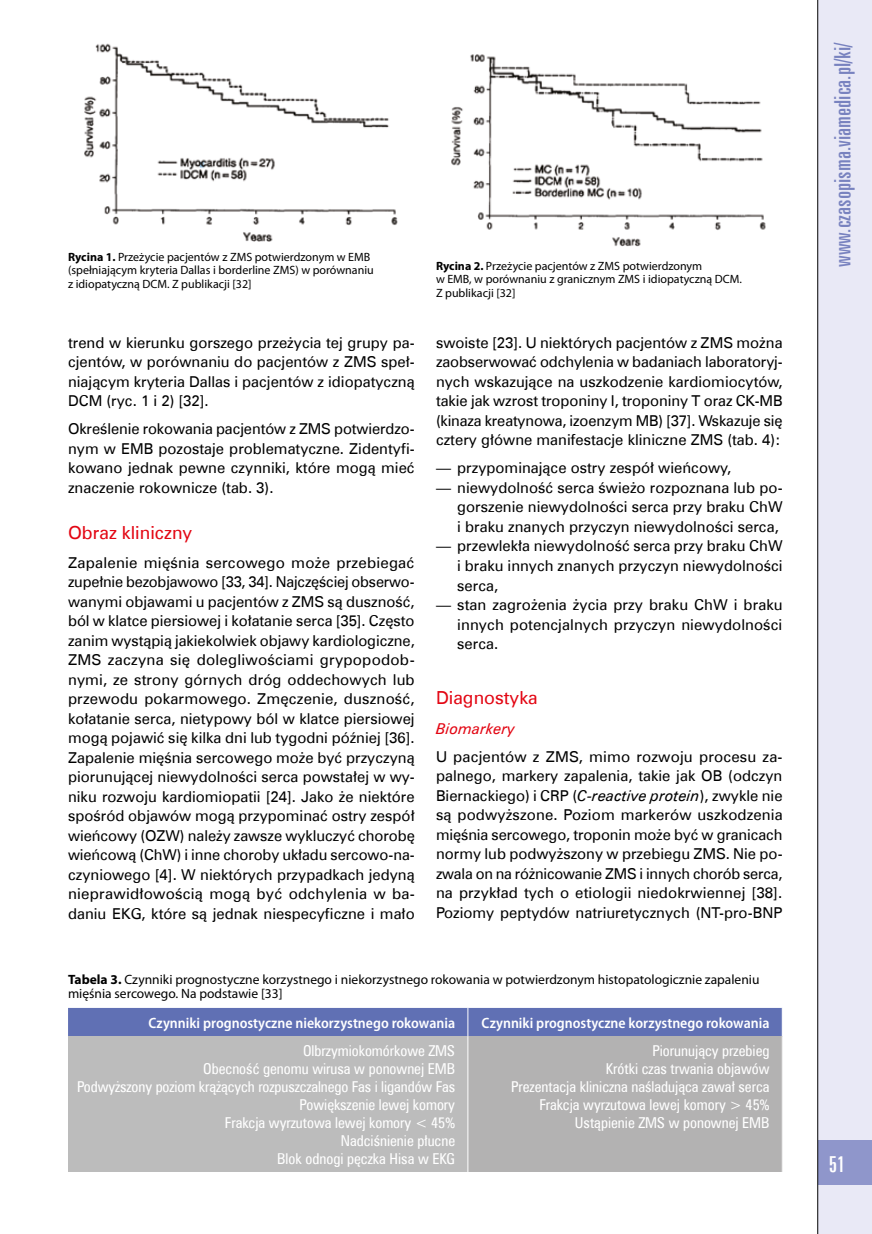
<style>
.page{position:relative;width:872px;height:1234px;background:#fff}
.page>*{position:absolute;margin:0;border:0;box-sizing:border-box;transform-origin:0 0}
.t1{font:22.5px "Zurich X Cn EU";color:#7882bf;scale:1.07 1}
.t2{font:22.5px "Zurich X Cn EU";color:#fff;scale:1.07 1}
.t3{font:18px "Zurich EU";color:#e30613}
.t4{font:15px/19.5px "Zurich EU";color:#000;text-align:justify}
.t5{font:15px/18px "Zurich Cn EU";color:#fff;text-align:right}
.t6{font:600 semi-condensed 15px "Myriad Pro";color:#fff}
.t7{font:italic 15px "Zurich EU";color:#e30613}
.t8{font:13.5px/13.5px "Myriad Pro";color:#000}
.t9{font:12px/13.5px "Myriad Pro";color:#000}
.s1{font-weight:700}
.s2{font-style:italic}
</style>
<div class="page">
<div style="left:817px;top:0;width:55px;height:1233px;background:#e9e9f6"></div>
<div style="left:817px;top:1140px;width:55px;height:44px;background:#8f96cb"></div>
<hr style="left:817px;top:0;width:1px;height:1233px;background:#000">
<img style="left:84px;top:43px;width:314px;height:198px">
<img style="left:451px;top:54px;width:315px;height:193px">
<div style="left:68px;top:1035px;width:400px;height:136px;background:#bcbcbc"></div>
<div style="left:468px;top:1035px;width:314px;height:136px;background:#b3b2b2"></div>
<div style="left:68px;top:1007px;width:714px;height:28px;background:#6070b4"></div>
<hr style="left:467px;top:1035px;width:1px;height:136px;background:#fff">
<p class="t9" style="left:68px;top:250px;width:307px"><span class="s1">Rycina 1.</span> Przeżycie pacjentów z ZMS potwierdzonym w EMB (spełniającym kryteria Dallas i borderline ZMS) w porównaniu z idiopatyczną DCM. Z publikacji [32]</p>
<p class="t9" style="left:436px;top:258px;width:307px"><span class="s1">Rycina 2.</span> Przeżycie pacjentów z ZMS potwierdzonym<br>w EMB, w porównaniu z granicznym ZMS i idiopatyczną DCM.<br>Z publikacji [32]</p>
<p class="t4" style="left:68px;top:332px;width:348px">trend w kierunku gorszego przeżycia tej grupy pa&shy;cjentów, w porównaniu do pacjentów z ZMS speł&shy;niającym kryteria Dallas i pacjentów z idiopatyczną DCM (ryc. 1 i 2) [32].</p>
<p class="t4" style="left:68px;top:419px;width:348px">Określenie rokowania pacjentów z ZMS potwierdzo&shy;nym w EMB pozostaje problematyczne. Zidentyfi&shy;kowano jednak pewne czynniki, które mogą mieć znaczenie rokownicze (tab. 3).</p>
<p class="t3" style="left:68px;top:522px;width:126px">Obraz kliniczny</p>
<p class="t4" style="left:68px;top:552px;width:348px">Zapalenie mięśnia sercowego może przebiegać zupełnie bezobjawowo [33, 34]. Najczęściej obserwo&shy;wanymi objawami u pacjentów z ZMS są duszność, ból w klatce piersiowej i kołatanie serca [35]. Często zanim wystąpią jakiekolwiek objawy kardiologiczne, ZMS zaczyna się dolegliwościami grypopodob&shy;nymi, ze strony górnych dróg oddechowych lub przewodu pokarmowego. Zmęczenie, duszność, kołatanie serca, nietypowy ból w klatce piersiowej mogą pojawić się kilka dni lub tygodni później [36].<br>Zapalenie mięśnia sercowego może być przyczyną piorunującej niewydolności serca powstałej w wy&shy;niku rozwoju kardiomiopatii [24]. Jako że niektóre spośród objawów mogą przypominać ostry zespół wieńcowy (OZW) należy zawsze wykluczyć chorobę wieńcową (ChW) i inne choroby układu sercowo-na&shy;czyniowego [4]. W niektórych przypadkach jedyną nieprawidłowością mogą być odchylenia w ba&shy;daniu EKG, które są jednak niespecyficzne i mało</p>
<p class="t4" style="left:436px;top:332px;width:348px">swoiste [23]. U niektórych pacjentów z ZMS można zaobserwować odchylenia w badaniach laboratoryj&shy;nych wskazujące na uszkodzenie kardiomiocytów, takie jak wzrost troponiny I, troponiny T oraz CK-MB (kinaza kreatynowa, izoenzym MB) [37]. Wskazuje się cztery główne manifestacje kliniczne ZMS (tab. 4):</p>
<p class="t4" style="left:436px;top:458px;width:297px">— przypominające ostry zespół wieńcowy,</p>
<p class="t4" style="left:457px;top:477px;width:327px;text-indent:-21px">— niewydolność serca świeżo rozpoznana lub po&shy;gorszenie niewydolności serca przy braku ChW i braku znanych przyczyn niewydolności serca,</p>
<p class="t4" style="left:457px;top:536px;width:327px;text-indent:-21px">— przewlekła niewydolność serca przy braku ChW i braku innych znanych przyczyn niewydolności serca,</p>
<p class="t4" style="left:457px;top:594px;width:327px;text-indent:-21px">— stan zagrożenia życia przy braku ChW i braku innych potencjalnych przyczyn niewydolności serca.</p>
<p class="t3" style="left:436px;top:686px;width:103px">Diagnostyka</p>
<p class="t7" style="left:436px;top:718px;width:81px">Biomarkery</p>
<p class="t4" style="left:436px;top:746px;width:348px">U pacjentów z ZMS, mimo rozwoju procesu za&shy;palnego, markery zapalenia, takie jak OB (odczyn Biernackiego) i CRP (<span class="s2">C-reactive protein</span>), zwykle nie są podwyższone. Poziom markerów uszkodzenia mięśnia sercowego, troponin może być w granicach normy lub podwyższony w przebiegu ZMS. Nie po&shy;zwala on na różnicowanie ZMS i innych chorób serca, na przykład tych o etiologii niedokrwiennej [38].<br>Poziomy peptydów natriuretycznych (NT-pro-BNP</p>
<p class="t8" style="left:68px;top:972px;width:693px"><span class="s1">Tabela 3.</span> Czynniki prognostyczne korzystnego i niekorzystnego rokowania w potwierdzonym histopatologicznie zapaleniu mięśnia sercowego. Na podstawie [33]</p>
<p class="t6" style="left:148px;top:1014px;width:308px">Czynniki prognostyczne niekorzystnego rokowania</p>
<p class="t6" style="left:481px;top:1014px;width:289px">Czynniki prognostyczne korzystnego rokowania</p>
<p class="t5" style="left:77px;top:1040px;width:379px">Olbrzymiokomórkowe ZMS<br>Obecność genomu wirusa w ponownej EMB<br>Podwyższony poziom krążących rozpuszczalnego Fas i ligandów Fas Powiększenie lewej komory<br>Frakcja wyrzutowa lewej komory &lt; 45%<br>Nadciśnienie płucne<br>Blok odnogi pęczka Hisa w EKG</p>
<p class="t5" style="left:511px;top:1040px;width:260px">Piorunujący przebieg<br>Krótki czas trwania objawów<br>Prezentacja kliniczna naśladująca zawał serca Frakcja wyrzutowa lewej komory &gt; 45% Ustąpienie ZMS w ponownej EMB</p>
<h1 class="t1" style="left:829px;top:267px;width:212px;rotate:-90deg">www.czasopisma.viamedica.pl/ki/</h1>
<h1 class="t2" style="left:828px;top:1150px;width:17px">51</h1>
</div>
